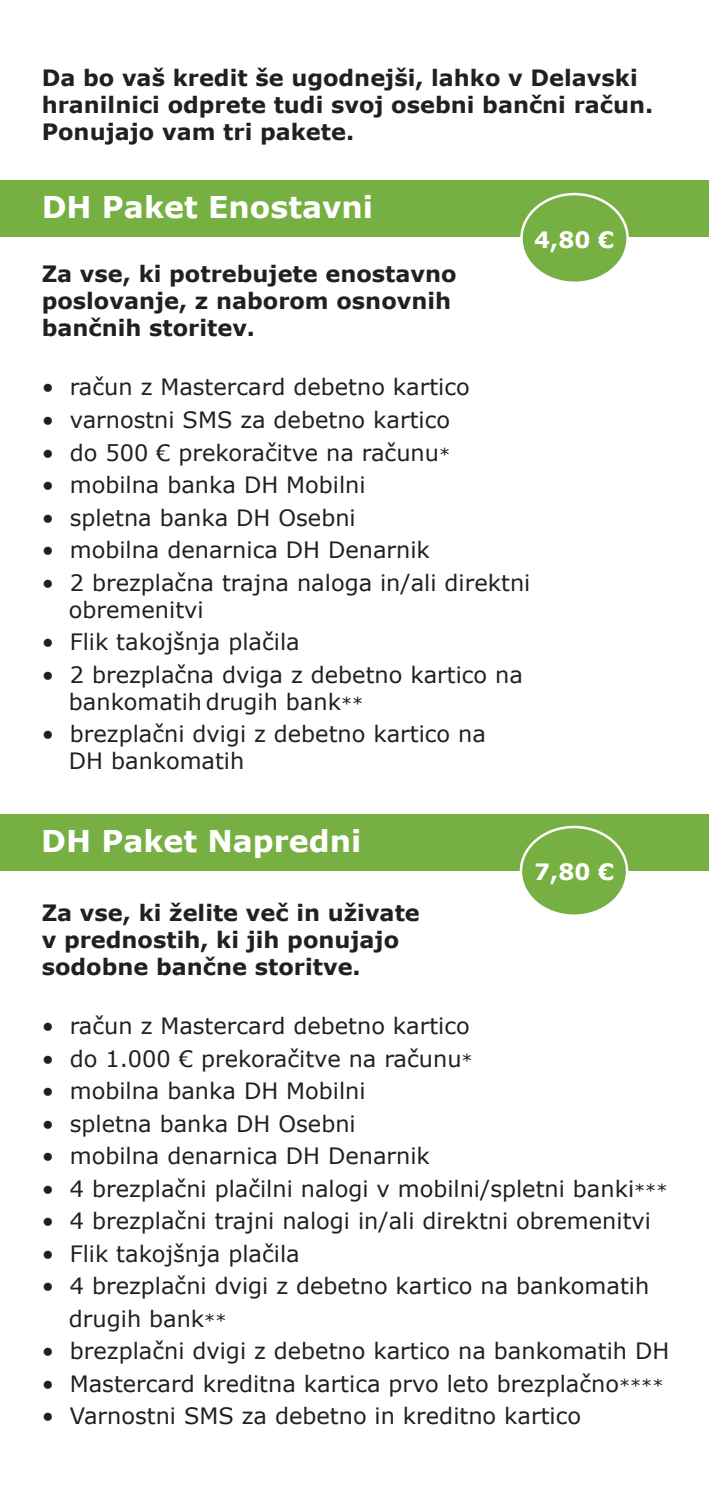
<style>
.page{position:relative;width:709px;height:1489px;background:#fff}
.page>*{position:absolute;margin:0;border:0;box-sizing:border-box;transform-origin:0 0}
.t1{font:700 30px "Verdana";color:#fff}
.t2{font:22.5px/27px "Verdana";color:#231f20}
.t3{font:700 22.5px/27px "Verdana";color:#231f20}
.t4{font:700 22.5px "Verdana";color:#fff}
.s1{font-size:17.5px}
</style>
<div class="page">
<div style="left:0;top:813px;width:709px;height:57px;background:#76b043"></div>
<div style="left:0;top:180px;width:709px;height:57px;background:#76b043"></div>
<div style="left:521px;top:827px;width:106px;height:88px;background:#76b043;border-radius:50%"></div>
<div style="left:519px;top:825px;width:109px;height:91px;border:2px solid #fff;border-radius:50%"></div>
<div style="left:521px;top:194px;width:106px;height:89px;background:#76b043;border-radius:50%"></div>
<div style="left:520px;top:193px;width:109px;height:91px;border:2px solid #fff;border-radius:50%"></div>
<p class="t3" style="left:42px;top:64px;width:613px">Da bo vaš kredit še ugodnejši, lahko v Delavski hranilnici odprete tudi svoj osebni bančni račun.<br>Ponujajo vam tri pakete.</p>
<h1 class="t1" style="left:42px;top:186px;width:333px">DH Paket Enostavni</h1>
<p class="t3" style="left:42px;top:260px;width:416px">Za vse, ki potrebujete enostavno poslovanje, z naborom osnovnih bančnih storitev.</p>
<p class="t4" style="left:534px;top:224px;width:81px">4,80 €</p>
<p class="t2" style="left:42px;top:373px;width:429px">• račun z Mastercard debetno kartico</p>
<p class="t2" style="left:42px;top:406px;width:410px">• varnostni SMS za debetno kartico</p>
<p class="t2" style="left:42px;top:438px;width:410px">• do 500 € prekoračitve na računu<span class="s1">*</span></p>
<p class="t2" style="left:42px;top:471px;width:325px">• mobilna banka DH Mobilni</p>
<p class="t2" style="left:42px;top:503px;width:315px">• spletna banka DH Osebni</p>
<p class="t2" style="left:42px;top:536px;width:390px">• mobilna denarnica DH Denarnik</p>
<p class="t2" style="left:69px;top:568px;width:463px;text-indent:-27px">• 2 brezplačna trajna naloga in/ali direktni obremenitvi</p>
<p class="t2" style="left:42px;top:628px;width:259px">• Flik takojšnja plačila</p>
<p class="t2" style="left:69px;top:660px;width:455px;text-indent:-27px">• 2 brezplačna dviga z debetno kartico na bankomatih drugih bank<span class="s1">**</span></p>
<p class="t2" style="left:69px;top:720px;width:418px;text-indent:-27px">• brezplačni dvigi z debetno kartico na<br>DH bankomatih</p>
<h1 class="t1" style="left:41px;top:820px;width:322px">DH Paket Napredni</h1>
<p class="t3" style="left:42px;top:898px;width:380px">Za vse, ki želite več in uživate v prednostih, ki jih ponujajo sodobne bančne storitve.</p>
<p class="t4" style="left:534px;top:855px;width:81px">7,80 €</p>
<p class="t2" style="left:42px;top:1012px;width:429px">• račun z Mastercard debetno kartico</p>
<p class="t2" style="left:42px;top:1044px;width:432px">• do 1.000 € prekoračitve na računu<span class="s1">*</span></p>
<p class="t2" style="left:42px;top:1077px;width:325px">• mobilna banka DH Mobilni</p>
<p class="t2" style="left:42px;top:1109px;width:315px">• spletna banka DH Osebni</p>
<p class="t2" style="left:42px;top:1142px;width:390px">• mobilna denarnica DH Denarnik</p>
<p class="t2" style="left:42px;top:1174px;width:627px">• 4 brezplačni plačilni nalogi v mobilni/spletni banki<span class="s1">***</span></p>
<p class="t2" style="left:42px;top:1207px;width:611px">• 4 brezplačni trajni nalogi in/ali direktni obremenitvi</p>
<p class="t2" style="left:42px;top:1239px;width:259px">• Flik takojšnja plačila</p>
<p class="t2" style="left:69px;top:1269px;width:582px;line-height:32.5px;text-indent:-27px">• 4 brezplačni dvigi z debetno kartico na bankomatih drugih bank<span class="s1">**</span></p>
<p class="t2" style="left:42px;top:1337px;width:629px">• brezplačni dvigi z debetno kartico na bankomatih DH</p>
<p class="t2" style="left:42px;top:1369px;width:623px">• Mastercard kreditna kartica prvo leto brezplačno<span class="s1">****</span></p>
<p class="t2" style="left:42px;top:1402px;width:541px">• Varnostni SMS za debetno in kreditno kartico</p>
</div>
